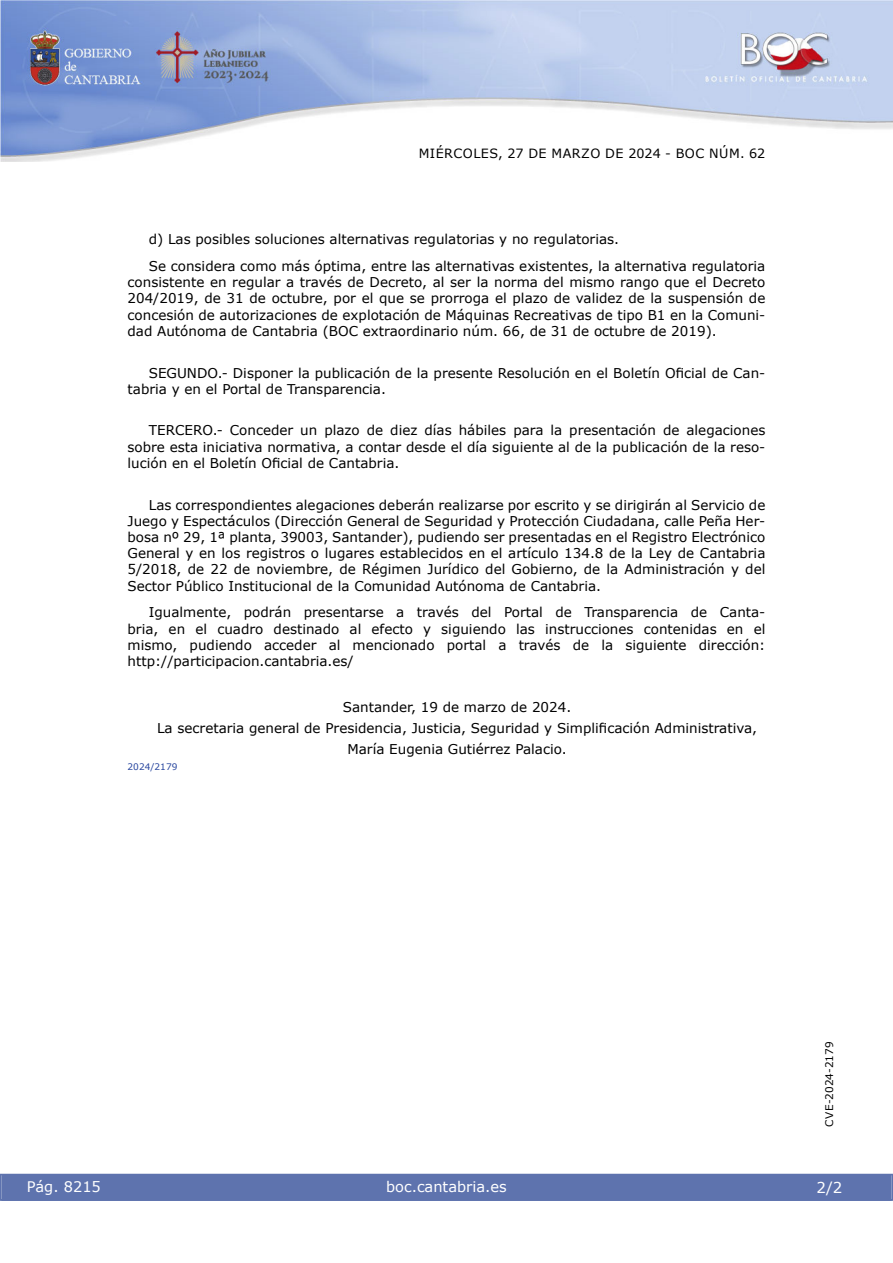
<style>
.page{position:relative;width:893px;height:1263px;background:#fff}
.page>*{position:absolute;margin:0;border:0;box-sizing:border-box;transform-origin:0 0}
.t1{font:15px "Verdana 2";color:#fff}
.t2{font:14.55px "Verdana 2";color:#fff}
.inicio_de_parrafo{font:13.5px/16.2px "Verdana 2";color:#000;text-align:justify}
.inicio_de_parrafo-2{font:13.5px/16.2px "Verdana";color:#000}
.center{font:13.5px "Verdana";color:#000}
.center-2{font:13.5px "Verdana 2";color:#000}
.t3{font:12.75px "Verdana 2";letter-spacing:.035em;color:#000}
.t4{font:10.5px "Verdana 2";color:#000}
.numero_exp{font:9px "Verdana 2";color:#27459e}
.s1{font-family:"Verdana 2"}
.s2{font-family:"Verdana"}
</style>
<div class="page">
<img style="left:0;top:0;width:893px;height:161px">
<div style="left:1px;top:1174px;width:890px;height:27px;background:#5e73ae"></div>
<p class="t3" style="left:419px;top:144px;width:348px">MIÉRCOLES, 27 DE MARZO DE 2024 - BOC NÚM. 62</p>
<p class="inicio_de_parrafo" style="left:149px;top:231px;width:472px">d) Las posibles soluciones alternativas regulatorias y no regulatorias.</p>
<p class="inicio_de_parrafo" style="left:128px;top:258px;width:639px;text-indent:21px">Se considera como más óptima, entre las alternativas existentes, la alternativa regulatoria consistente en regular a través de Decreto, al ser la norma del mismo rango que el Decreto 204/2019, de 31 de octubre, por el que se prorroga el plazo de validez de la suspensión de concesión de autorizaciones de explotación de Máquinas Recreativas de tipo B1 en la Comuni&shy;dad Autónoma de Cantabria (BOC extraordinario núm. 66, de 31 de octubre de 2019).</p>
<p class="inicio_de_parrafo-2" style="left:128px;top:364px;width:639px;text-indent:21px">SEGUNDO.- Disponer la publicación de la presente Resolución en el Boletín Oficial de Can&shy;<span class="s1">tabria y en el Portal de Transparencia.</span></p>
<p class="inicio_de_parrafo" style="left:128px;top:422px;width:639px;text-indent:21px">TERCERO.- Conceder un plazo de diez días hábiles para la presentación de alegaciones sobre esta iniciativa normativa, a contar desde el día siguiente al de la publicación de la reso&shy;<span class="s2">lución en el Boletín Oficial de Cantabria.</span></p>
<p class="inicio_de_parrafo" style="left:128px;top:496px;width:639px;text-indent:21px">Las correspondientes alegaciones deberán realizarse por escrito y se dirigirán al Servicio de Juego y Espectáculos (Dirección General de Seguridad y Protección Ciudadana, calle Peña Her&shy;bosa nº 29, 1ª planta, 39003, Santander), pudiendo ser presentadas en el Registro Electrónico General y en los registros o lugares establecidos en el artículo 134.8 de la Ley de Cantabria 5/2018, de 22 de noviembre, de Régimen Jurídico del Gobierno, de la Administración y del Sector Público Institucional de la Comunidad Autónoma de Cantabria.</p>
<p class="inicio_de_parrafo" style="left:128px;top:604px;width:639px;text-indent:21px">Igualmente, podrán presentarse a través del Portal de Transparencia de Canta&shy;bria, en el cuadro destinado al efecto y siguiendo las instrucciones contenidas en el mismo, pudiendo acceder al mencionado portal a través de la siguiente dirección: http://participacion.cantabria.es/</p>
<p class="center-2" style="left:343px;top:698px;width:230px">Santander, 19 de marzo de 2024.</p>
<p class="center" style="left:157px;top:719px;width:602px">La secretaria general de Presidencia, Justicia, Seguridad y Simplificación Administrativa,</p>
<p class="center-2" style="left:347px;top:740px;width:221px">María Eugenia Gutiérrez Palacio.</p>
<p class="numero_exp" style="left:128px;top:760px;width:51px">2024/2179</p>
<p class="t2" style="left:27px;top:1177px;width:76px">Pág. 8215</p>
<p class="t2" style="left:386px;top:1177px;width:122px">boc.cantabria.es</p>
<p class="t4" style="left:822px;top:1126px;width:87px;rotate:-90deg">CVE-2024-2179</p>
<p class="t1" style="left:816px;top:1177px;width:27px">2/2</p>
</div>
